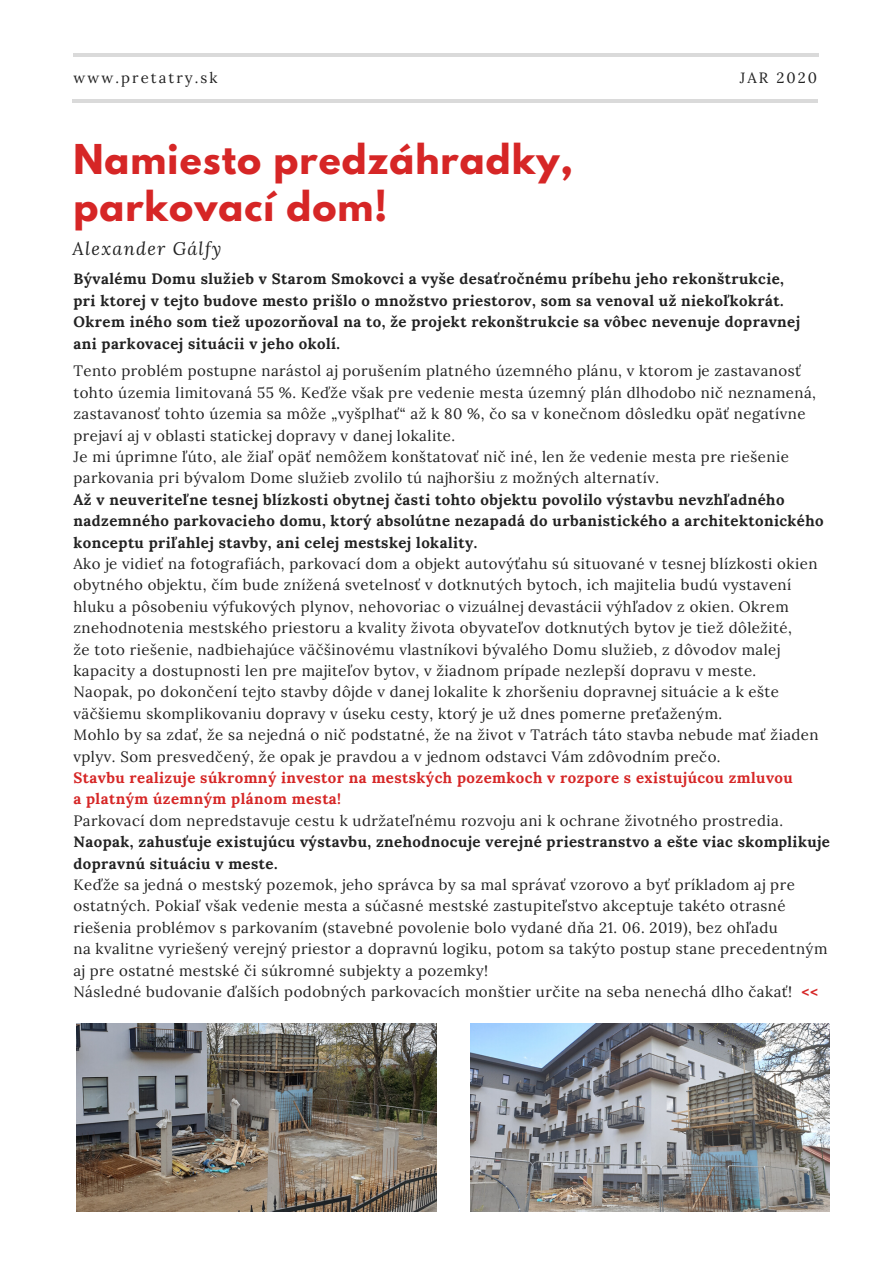
<style>
.page{position:relative;width:894px;height:1264px;background:#fff}
.page>*{position:absolute;margin:0;border:0;box-sizing:border-box;transform-origin:0 0}
.t1{font:700 36.45px/47.2px "League Spartan";letter-spacing:.03em;color:#d62626}
.t2{font:italic 18px "Lora";letter-spacing:.07em;color:#222}
.t3{font:15px/21.5px "Lora";letter-spacing:.03em;color:#222}
.t4{font:700 15px/21.5px "Lora";letter-spacing:.03em;color:#222}
.t5{font:700 15px/21.5px "Lora";letter-spacing:.03em;color:#d62626}
.t6{font:14.85px "Lora";letter-spacing:.14em;color:#222}
.s1{font-weight:700;color:#d62626}
</style>
<div class="page">
<hr style="left:73px;top:99px;width:744px;height:3px;background:#000">
<hr style="left:73px;top:53px;width:745px;height:4px;background:#dadada">
<img style="left:77px;top:1023px;width:359px;height:188px">
<img style="left:470px;top:1023px;width:359px;height:188px">
<p class="t6" style="left:73px;top:68px;width:146px">www.pretatry.sk</p>
<p class="t6" style="left:739px;top:68px;width:79px">JAR 2020</p>
<h1 class="t1" style="left:73px;top:140px;width:501px">Namiesto predzáhradky, parkovací dom!</h1>
<p class="t2" style="left:73px;top:237px;width:150px">Alexander Gálfy</p>
<p class="t4" style="left:73px;top:268px;width:728px">Bývalému Domu služieb v Starom Smokovci a vyše desaťročnému príbehu jeho rekonštrukcie, pri ktorej v tejto budove mesto prišlo o množstvo priestorov, som sa venoval už niekoľkokrát.<br>Okrem iného som tiež upozorňoval na to, že projekt rekonštrukcie sa vôbec nevenuje dopravnej ani parkovacej situácii v jeho okolí.</p>
<p class="t3" style="left:73px;top:360px;width:744px">Tento problém postupne narástol aj porušením platného územného plánu, v ktorom je zastavanosť tohto územia limitovaná 55 %. Keďže však pre vedenie mesta územný plán dlhodobo nič neznamená, zastavanosť tohto územia sa môže „vyšplhať“ až k 80 %, čo sa v konečnom dôsledku opäť negatívne prejaví aj v oblasti statickej dopravy v danej lokalite.<br>Je mi úprimne ľúto, ale žiaľ opäť nemôžem konštatovať nič iné, len že vedenie mesta pre riešenie parkovania pri bývalom Dome služieb zvolilo tú najhoršiu z možných alternatív.</p>
<p class="t4" style="left:73px;top:488px;width:751px">Až v neuveriteľne tesnej blízkosti obytnej časti tohto objektu povolilo výstavbu nevzhľadného nadzemného parkovacieho domu, ktorý absolútne nezapadá do urbanistického a architektonického konceptu priľahlej stavby, ani celej mestskej lokality.</p>
<p class="t3" style="left:73px;top:552px;width:746px">Ako je vidieť na fotografiách, parkovací dom a objekt autovýťahu sú situované v tesnej blízkosti okien obytného objektu, čím bude znížená svetelnosť v dotknutých bytoch, ich majitelia budú vystavení hluku a pôsobeniu výfukových plynov, nehovoriac o vizuálnej devastácii výhľadov z okien. Okrem znehodnotenia mestského priestoru a kvality života obyvateľov dotknutých bytov je tiež dôležité,<br>že toto riešenie, nadbiehajúce väčšinovému vlastníkovi bývalého Domu služieb, z dôvodov malej kapacity a dostupnosti len pre majiteľov bytov, v žiadnom prípade nezlepší dopravu v meste.<br>Naopak, po dokončení tejto stavby dôjde v danej lokalite k zhoršeniu dopravnej situácie a k ešte väčšiemu skomplikovaniu dopravy v úseku cesty, ktorý je už dnes pomerne preťaženým.<br>Mohlo by sa zdať, že sa nejedná o nič podstatné, že na život v Tatrách táto stavba nebude mať žiaden vplyv. Som presvedčený, že opak je pravdou a v jednom odstavci Vám zdôvodním prečo.</p>
<p class="t5" style="left:73px;top:766px;width:720px">Stavbu realizuje súkromný investor na mestských pozemkoch v rozpore s existujúcou zmluvou a platným územným plánom mesta!</p>
<p class="t3" style="left:73px;top:809px;width:711px">Parkovací dom nepredstavuje cestu k udržateľnému rozvoju ani k ochrane životného prostredia.</p>
<p class="t4" style="left:73px;top:831px;width:758px">Naopak, zahusťuje existujúcu výstavbu, znehodnocuje verejné priestranstvo a ešte viac skomplikuje dopravnú situáciu v meste.</p>
<p class="t3" style="left:73px;top:873px;width:755px">Keďže sa jedná o mestský pozemok, jeho správca by sa mal správať vzorovo a byť príkladom aj pre ostatných. Pokiaľ však vedenie mesta a súčasné mestské zastupiteľstvo akceptuje takéto otrasné riešenia problémov s parkovaním (stavebné povolenie bolo vydané dňa 21. 06. 2019), bez ohľadu<br>na kvalitne vyriešený verejný priestor a dopravnú logiku, potom sa takýto postup stane precedentným aj pre ostatné mestské či súkromné subjekty a pozemky!<br>Následné budovanie ďalších podobných parkovacích monštier určite na seba nenechá dlho čakať! <span class="s1">&lt;&lt;</span></p>
</div>
